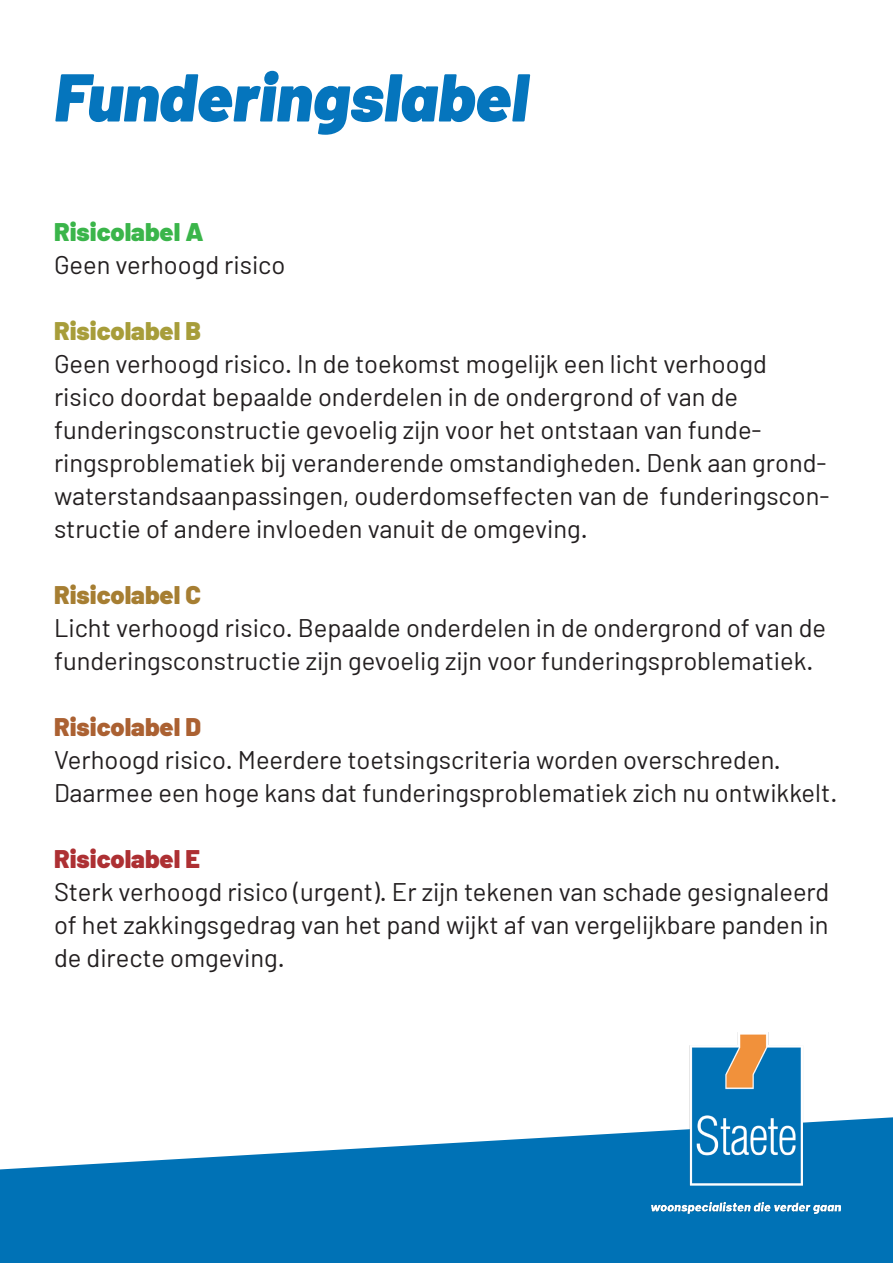
<style>
.page{position:relative;width:893px;height:1263px;background:#fff}
.page>*{position:absolute;margin:0;border:0;box-sizing:border-box;transform-origin:0 0}
.t1{font:italic 900 67.5px "Barlow";color:#0575bd}
.t2{font:25.5px/33px "Barlow";color:#231f20}
.t3{font:900 25.5px "Barlow";color:#3ab54a}
.t4{font:900 25.5px "Barlow";color:#a79d3a}
.t5{font:900 25.5px "Barlow";color:#a67e32}
.t6{font:900 25.5px "Barlow";color:#ab6132}
.t7{font:900 25.5px "Barlow";color:#ad3033}
</style>
<div class="page">
<svg style="left:0;top:1117px;width:893px;height:146px;fill:#0072b6"></svg>
<img style="left:651px;top:1032px;width:189px;height:182px">
<p class="t1" style="left:54px;top:55px;width:476px">Funderingslabel</p>
<p class="t3" style="left:54px;top:216px;width:151px">Risicolabel A</p>
<p class="t2" style="left:54px;top:248px;width:233px">Geen verhoogd risico</p>
<p class="t4" style="left:54px;top:315px;width:149px">Risicolabel B</p>
<p class="t2" style="left:54px;top:347px;width:777px">Geen verhoogd risico. In de toekomst mogelijk een licht verhoogd risico doordat bepaalde onderdelen in de ondergrond of van de funderingsconstructie gevoelig zijn voor het ontstaan van funde&shy;ringsproblematiek bij veranderende omstandigheden. Denk aan grond&shy;waterstandsaanpassingen, ouderdomseffecten van de funderingscon&shy;structie of andere invloeden vanuit de omgeving.</p>
<p class="t5" style="left:54px;top:579px;width:148px">Risicolabel C</p>
<p class="t2" style="left:54px;top:611px;width:774px">Licht verhoogd risico. Bepaalde onderdelen in de ondergrond of van de funderingsconstructie zijn gevoelig zijn voor funderingsproblematiek.</p>
<p class="t6" style="left:54px;top:711px;width:149px">Risicolabel D</p>
<p class="t2" style="left:54px;top:743px;width:785px">Verhoogd risico. Meerdere toetsingscriteria worden overschreden.<br>Daarmee een hoge kans dat funderingsproblematiek zich nu ontwikkelt.</p>
<p class="t7" style="left:54px;top:843px;width:147px">Risicolabel E</p>
<p class="t2" style="left:54px;top:875px;width:777px;text-align:justify">Sterk verhoogd risico (urgent). Er zijn tekenen van schade gesignaleerd of het zakkingsgedrag van het pand wijkt af van vergelijkbare panden in de directe omgeving.</p>
</div>
